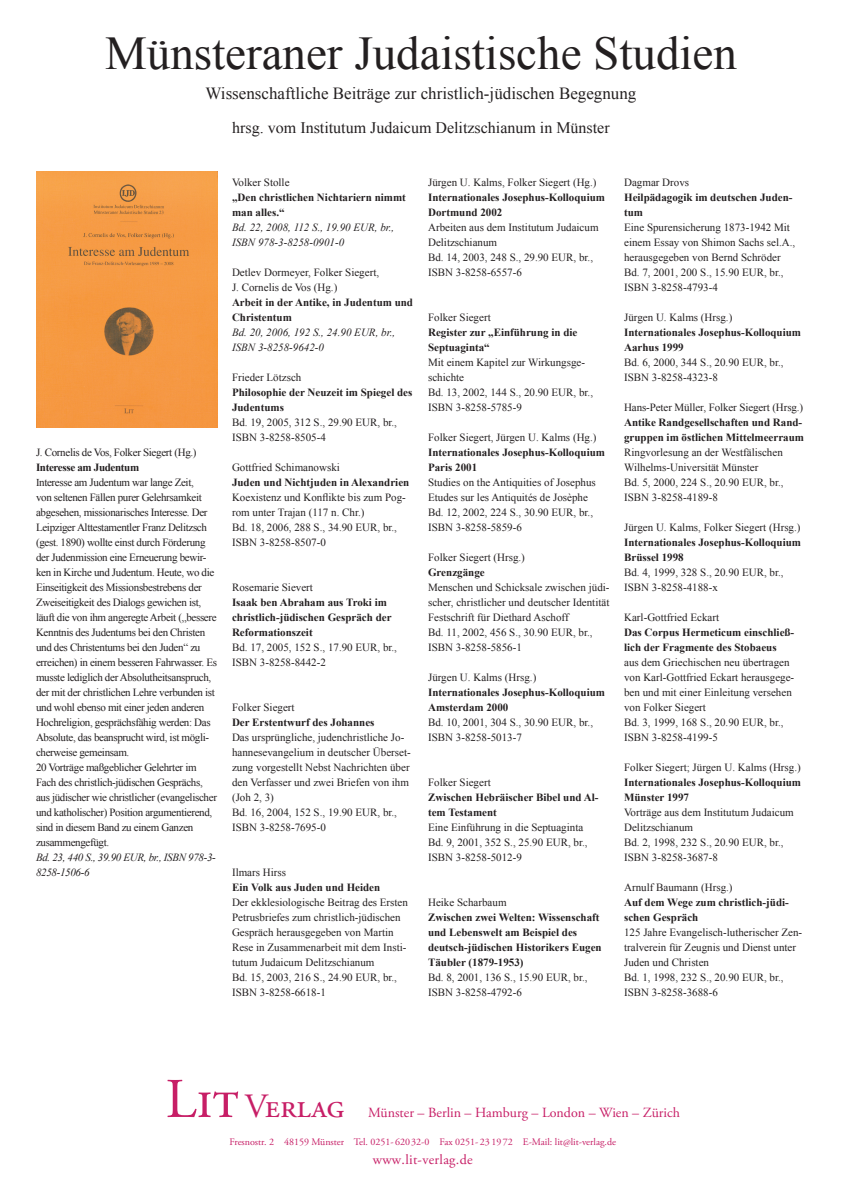
<style>
.page{position:relative;width:842px;height:1191px;background:#fff}
.page>*{position:absolute;margin:0;border:0;box-sizing:border-box;transform-origin:0 0}
.t1{font:47px "Times New Roman";color:#231f20}
.t2{font:34px "Adobe Garamond Pro";color:#c71e66}
.t3{font:17px "Times New Roman";color:#231f20}
.t4{font:16px "Times New Roman";color:#231f20}
.t5{font:14px "Adobe Garamond Pro";color:#c71e66}
.t6{font:14px "Adobe Garamond Pro";letter-spacing:.02em;color:#c71e66}
.t7{font:11px/15px "Times New Roman";color:#231f20}
.t8{font:700 11px/15px "Times New Roman";color:#231f20}
.t9{font:11px/15px "Times New Roman";letter-spacing:-.03em;color:#231f20}
.t10{font:italic 11px/15px "Times New Roman";color:#231f20}
.t11{font:italic 11px/15px "Times New Roman";letter-spacing:-.03em;color:#231f20}
.t12{font:10px "Adobe Garamond Pro";color:#c71e66}
.s1{font-weight:700}
.s2{font-size:10.5px}
.s3{font-size:56px}
</style>
<div class="page">
<img style="left:36px;top:171px;width:181px;height:257px">
<h1 class="t1" style="left:105px;top:21px;width:633px">Münsteraner Judaistische Studien</h1>
<h3 class="t3" style="left:206px;top:82px;width:432px">Wissenschaftliche Beiträge zur christlich-jüdischen Begegnung</h3>
<h3 class="t4" style="left:232px;top:117px;width:379px">hrsg. vom Institutum Judaicum Delitzschianum in Münster</h3>
<p class="t9" style="left:36px;top:445px;width:162px">J. Cornelis de Vos, Folker Siegert (Hg.)</p>
<p class="t9" style="left:36px;top:460px;width:183px"><span class="s1">Interesse am Judentum<br></span><span class="s2">I</span>nteresse am Judentum war lange Zeit,<br>von seltenen Fällen purer Gelehrsamkeit abgesehen, missionarisches Interesse. Der Leipziger Alttestamentler Franz Delitzsch (gest. 1890) wollte einst durch Förderung der Judenmission eine Erneuerung bewir&shy;ken in Kirche und Judentum. Heute, wo die Einseitigkeit des Missionsbestrebens der Zweiseitigkeit des Dialogs gewichen ist, läuft die von ihm angeregte Arbeit („bessere Kenntnis des Judentums bei den Christen und des Christentums bei den Juden“ zu erreichen) in einem besseren Fahrwasser. Es musste lediglich der Absolutheitsanspruch, der mit der christlichen Lehre verbunden ist und wohl ebenso mit einer jeden anderen Hochreligion, gesprächsfähig werden: Das Absolute, das beansprucht wird, ist mögli&shy;cherweise gemeinsam.<br>20 Vorträge maßgeblicher Gelehrter im Fach des christlich-jüdischen Gesprächs, aus jüdischer wie christlicher (evangelischer und katholischer) Position argumentierend, sind in diesem Band zu einem Ganzen zusammengefügt.</p>
<p class="t11" style="left:36px;top:850px;width:181px">Bd. 23, 440 S., 39.90 EUR, br., ISBN 978-3-<br>8258-1506-6</p>
<p class="t7" style="left:232px;top:175px;width:59px">Volker Stolle</p>
<p class="t8" style="left:232px;top:190px;width:175px">„Den christlichen Nichtariern nimmt man alles.“</p>
<p class="t10" style="left:232px;top:220px;width:164px">Bd. 22, 2008, 112 S., 19.90 EUR, br.,<br>ISBN 978-3-8258-0901-0</p>
<p class="t7" style="left:232px;top:265px;width:149px">Detlev Dormeyer, Folker Siegert,<br>J. Cornelis de Vos (Hg.)</p>
<p class="t8" style="left:232px;top:295px;width:183px">Arbeit in der Antike, in Judentum und<br>Christentum</p>
<p class="t10" style="left:232px;top:325px;width:165px">Bd. 20, 2006, 192 S., 24.90 EUR, br.,<br>ISBN 3-8258-9642-0</p>
<p class="t7" style="left:232px;top:370px;width:71px">Frieder Lötzsch</p>
<p class="t8" style="left:232px;top:385px;width:182px">Philosophie der Neuzeit im Spiegel des<br>Judentums</p>
<p class="t7" style="left:232px;top:415px;width:167px">Bd. 19, 2005, 312 S., 29.90 EUR, br.,<br>ISBN 3-8258-8505-4</p>
<p class="t7" style="left:232px;top:460px;width:109px">Gottfried Schimanowski</p>
<p class="t8" style="left:232px;top:475px;width:179px">Juden und Nichtjuden in Alexandrien</p>
<p class="t7" style="left:232px;top:490px;width:175px">Koexistenz und Konflikte bis zum Pog&shy;rom unter Trajan (117 n. Chr.)<br>Bd. 18, 2006, 288 S., 34.90 EUR, br.,<br>ISBN 3-8258-8507-0</p>
<p class="t7" style="left:232px;top:580px;width:82px">Rosemarie Sievert</p>
<p class="t8" style="left:232px;top:595px;width:161px">Isaak ben Abraham aus Troki im christlich-jüdischen Gespräch der<br>Reformationszeit</p>
<p class="t7" style="left:232px;top:640px;width:167px">Bd. 17, 2005, 152 S., 17.90 EUR, br.,<br>ISBN 3-8258-8442-2</p>
<p class="t7" style="left:232px;top:700px;width:64px">Folker Siegert</p>
<p class="t8" style="left:232px;top:715px;width:144px">Der Erstentwurf des Johannes</p>
<p class="t7" style="left:232px;top:730px;width:180px">Das ursprüngliche, judenchristliche Jo&shy;hannesevangelium in deutscher Überset&shy;zung vorgestellt Nebst Nachrichten über den Verfasser und zwei Briefen von ihm (Joh 2, 3)<br>Bd. 16, 2004, 152 S., 19.90 EUR, br.,<br>ISBN 3-8258-7695-0</p>
<p class="t7" style="left:232px;top:865px;width:56px">Ilmars Hirss</p>
<p class="t8" style="left:232px;top:880px;width:150px">Ein Volk aus Juden und Heiden</p>
<p class="t7" style="left:232px;top:895px;width:177px">Der ekklesiologische Beitrag des Ersten Petrusbriefes zum christlich-jüdischen Gespräch herausgegeben von Martin Rese in Zusammenarbeit mit dem Insti&shy;tutum Judaicum Delitzschianum<br>Bd. 15, 2003, 216 S., 24.90 EUR, br., ISBN 3-8258-6618-1</p>
<p class="t7" style="left:428px;top:175px;width:170px">Jürgen U. Kalms, Folker Siegert (Hg.)</p>
<p class="t8" style="left:428px;top:190px;width:178px">Internationales Josephus-Kolloquium<br>Dortmund 2002</p>
<p class="t7" style="left:428px;top:220px;width:172px">Arbeiten aus dem Institutum Judaicum<br>Delitzschianum<br>Bd. 14, 2003, 248 S., 29.90 EUR, br.,<br>ISBN 3-8258-6557-6</p>
<p class="t7" style="left:428px;top:310px;width:64px">Folker Siegert</p>
<p class="t8" style="left:428px;top:325px;width:151px">Register zur „Einführung in die<br>Septuaginta“</p>
<p class="t7" style="left:428px;top:355px;width:167px">Mit einem Kapitel zur Wirkungsge&shy;schichte<br>Bd. 13, 2002, 144 S., 20.90 EUR, br.,<br>ISBN 3-8258-5785-9</p>
<p class="t7" style="left:428px;top:430px;width:170px">Folker Siegert, Jürgen U. Kalms (Hg.)</p>
<p class="t8" style="left:428px;top:445px;width:178px">Internationales Josephus-Kolloquium<br>Paris 2001</p>
<p class="t7" style="left:428px;top:475px;width:169px">Studies on the Antiquities of Josephus<br>Etudes sur les Antiquités de Josèphe<br>Bd. 12, 2002, 224 S., 30.90 EUR, br.,<br>ISBN 3-8258-5859-6</p>
<p class="t7" style="left:428px;top:550px;width:98px">Folker Siegert (Hrsg.)</p>
<p class="t8" style="left:428px;top:565px;width:58px">Grenzgänge</p>
<p class="t7" style="left:428px;top:580px;width:183px">Menschen und Schicksale zwischen jüdi&shy;scher, christlicher und deutscher Identität Festschrift für Diethard Aschoff<br>Bd. 11, 2002, 456 S., 30.90 EUR, br., ISBN 3-8258-5856-1</p>
<p class="t7" style="left:428px;top:670px;width:110px">Jürgen U. Kalms (Hrsg.)</p>
<p class="t8" style="left:428px;top:685px;width:178px">Internationales Josephus-Kolloquium<br>Amsterdam 2000</p>
<p class="t7" style="left:428px;top:715px;width:167px">Bd. 10, 2001, 304 S., 30.90 EUR, br.,<br>ISBN 3-8258-5013-7</p>
<p class="t7" style="left:428px;top:775px;width:64px">Folker Siegert</p>
<p class="t8" style="left:428px;top:790px;width:172px">Zwischen Hebräischer Bibel und Al&shy;tem Testament</p>
<p class="t7" style="left:428px;top:820px;width:161px">Eine Einführung in die Septuaginta<br>Bd. 9, 2001, 352 S., 25.90 EUR, br.,<br>ISBN 3-8258-5012-9</p>
<p class="t7" style="left:428px;top:895px;width:80px">Heike Scharbaum</p>
<p class="t8" style="left:428px;top:910px;width:175px">Zwischen zwei Welten: Wissenschaft und Lebenswelt am Beispiel des deutsch-jüdischen Historikers Eugen<br>Täubler (1879-1953)</p>
<p class="t7" style="left:428px;top:970px;width:161px">Bd. 8, 2001, 136 S., 15.90 EUR, br.,<br>ISBN 3-8258-4792-6</p>
<p class="t7" style="left:624px;top:175px;width:67px">Dagmar Drovs</p>
<p class="t8" style="left:624px;top:190px;width:170px">Heilpädagogik im deutschen Juden&shy;tum</p>
<p class="t7" style="left:624px;top:220px;width:173px">Eine Spurensicherung 1873-1942 Mit einem Essay von Shimon Sachs sel.A., herausgegeben von Bernd Schröder<br>Bd. 7, 2001, 200 S., 15.90 EUR, br.,<br>ISBN 3-8258-4793-4</p>
<p class="t7" style="left:624px;top:310px;width:110px">Jürgen U. Kalms (Hrsg.)</p>
<p class="t8" style="left:624px;top:325px;width:178px">Internationales Josephus-Kolloquium<br>Aarhus 1999</p>
<p class="t7" style="left:624px;top:355px;width:161px">Bd. 6, 2000, 344 S., 20.90 EUR, br.,<br>ISBN 3-8258-4323-8</p>
<p class="t7" style="left:624px;top:400px;width:181px">Hans-Peter Müller, Folker Siegert (Hrsg.)</p>
<p class="t8" style="left:624px;top:415px;width:181px">Antike Randgesellschaften und Rand&shy;gruppen im östlichen Mittelmeerraum</p>
<p class="t7" style="left:624px;top:445px;width:161px">Ringvorlesung an der Westfälischen<br>Wilhelms-Universität Münster<br>Bd. 5, 2000, 224 S., 20.90 EUR, br.,<br>ISBN 3-8258-4189-8</p>
<p class="t7" style="left:624px;top:520px;width:178px">Jürgen U. Kalms, Folker Siegert (Hrsg.)</p>
<p class="t8" style="left:624px;top:535px;width:178px">Internationales Josephus-Kolloquium<br>Brüssel 1998</p>
<p class="t7" style="left:624px;top:565px;width:161px">Bd. 4, 1999, 328 S., 20.90 EUR, br.,<br>ISBN 3-8258-4188-x</p>
<p class="t7" style="left:624px;top:610px;width:96px">Karl-Gottfried Eckart</p>
<p class="t8" style="left:624px;top:625px;width:172px">Das Corpus Hermeticum einschließ&shy;lich der Fragmente des Stobaeus</p>
<p class="t7" style="left:624px;top:655px;width:172px">aus dem Griechischen neu übertragen von Karl-Gottfried Eckart herausgege&shy;ben und mit einer Einleitung versehen von Folker Siegert<br>Bd. 3, 1999, 168 S., 20.90 EUR, br.,<br>ISBN 3-8258-4199-5</p>
<p class="t7" style="left:624px;top:760px;width:178px">Folker Siegert; Jürgen U. Kalms (Hrsg.)</p>
<p class="t8" style="left:624px;top:775px;width:178px">Internationales Josephus-Kolloquium<br>Münster 1997</p>
<p class="t7" style="left:624px;top:805px;width:171px">Vorträge aus dem Institutum Judaicum<br>Delitzschianum<br>Bd. 2, 1998, 232 S., 20.90 EUR, br.,<br>ISBN 3-8258-3687-8</p>
<p class="t7" style="left:624px;top:880px;width:110px">Arnulf Baumann (Hrsg.)</p>
<p class="t8" style="left:624px;top:895px;width:166px">Auf dem Wege zum christlich-jüdi&shy;schen Gespräch</p>
<p class="t7" style="left:624px;top:925px;width:180px">125 Jahre Evangelisch-lutherischer Zen&shy;tralverein für Zeugnis und Dienst unter<br>Juden und Christen<br>Bd. 1, 1998, 232 S., 20.90 EUR, br.,<br>ISBN 3-8258-3688-6</p>
<h2 class="t2" style="left:166px;top:1085px;width:180px"><span class="s3">LIT</span> VERLAG</h2>
<p class="t5" style="left:368px;top:1104px;width:313px">Münster – Berlin – Hamburg – London – Wien – Zürich</p>
<p class="t12" style="left:229px;top:1135px;width:388px">Fresnostr. 2 48159 Münster Tel. 0251- 62032-0 Fax 0251- 23 19 72 E-Mail: lit@lit-verlag.de</p>
<p class="t6" style="left:373px;top:1151px;width:101px">www.lit-verlag.de</p>
</div>
